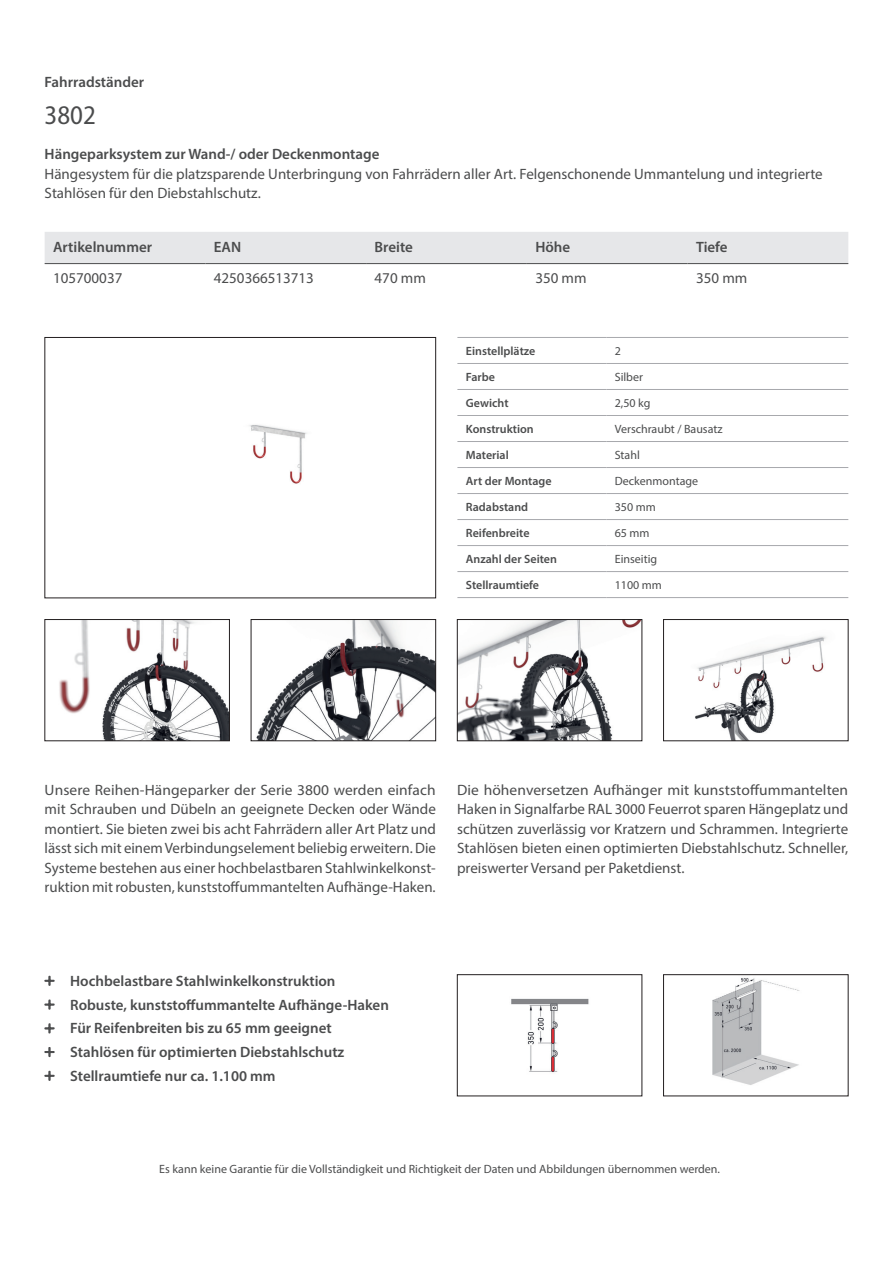
<style>
.page{position:relative;width:893px;height:1263px;background:#fff}
.page>*{position:absolute;margin:0;border:0;box-sizing:border-box;transform-origin:0 0}
.t1{font:semi-condensed 27px "Myriad Pro";color:#4b4c4d}
.t2{font:15px/19.5px "Myriad Pro";color:#4b4c4d;text-align:justify}
.t3{font:600 15px/23.7px "Myriad Pro";color:#4b4c4d}
.t4{font:12px "Myriad Pro";color:#4b4c4d}
.t5{font:600 12px "Myriad Pro";color:#4b4c4d}
</style>
<div class="page">
<img style="left:249px;top:425px;width:58px;height:59px">
<div style="left:45px;top:337px;width:391px;height:261px;border:1px solid #231f20"></div>
<img style="left:59px;top:621px;width:169px;height:118px">
<div style="left:45px;top:619px;width:185px;height:122px;border:1px solid #231f20"></div>
<img style="left:256px;top:621px;width:178px;height:118px">
<div style="left:251px;top:619px;width:185px;height:122px;border:1px solid #231f20"></div>
<img style="left:695px;top:636px;width:131px;height:103px">
<div style="left:663px;top:619px;width:185px;height:122px;border:1px solid #231f20"></div>
<img style="left:459px;top:621px;width:181px;height:118px">
<div style="left:457px;top:619px;width:185px;height:122px;border:1px solid #231f20"></div>
<div style="left:45px;top:232px;width:803px;height:31px;background:#e6e7e9"></div>
<hr style="left:45px;top:263px;width:160px;height:1px;background:#4b4c4d">
<hr style="left:205px;top:263px;width:161px;height:1px;background:#4b4c4d">
<hr style="left:366px;top:263px;width:161px;height:1px;background:#4b4c4d">
<hr style="left:527px;top:263px;width:161px;height:1px;background:#4b4c4d">
<hr style="left:688px;top:263px;width:160px;height:1px;background:#4b4c4d">
<img style="left:712px;top:978px;width:88px;height:107px">
<div style="left:663px;top:974px;width:185px;height:122px;border:1px solid #231f20"></div>
<img style="left:511px;top:998px;width:78px;height:75px">
<div style="left:457px;top:974px;width:185px;height:122px;border:1px solid #231f20"></div>
<hr style="left:457px;top:337px;width:149px;height:1px;background:#a8a9ad">
<hr style="left:606px;top:337px;width:242px;height:1px;background:#a8a9ad">
<hr style="left:457px;top:363px;width:149px;height:1px;background:#a8a9ad">
<hr style="left:606px;top:363px;width:242px;height:1px;background:#a8a9ad">
<hr style="left:457px;top:389px;width:149px;height:1px;background:#a8a9ad">
<hr style="left:606px;top:389px;width:242px;height:1px;background:#a8a9ad">
<hr style="left:457px;top:415px;width:149px;height:1px;background:#a8a9ad">
<hr style="left:606px;top:415px;width:242px;height:1px;background:#a8a9ad">
<hr style="left:457px;top:441px;width:149px;height:1px;background:#a8a9ad">
<hr style="left:606px;top:441px;width:242px;height:1px;background:#a8a9ad">
<hr style="left:457px;top:467px;width:149px;height:1px;background:#a8a9ad">
<hr style="left:606px;top:467px;width:242px;height:1px;background:#a8a9ad">
<hr style="left:457px;top:493px;width:149px;height:1px;background:#a8a9ad">
<hr style="left:606px;top:493px;width:242px;height:1px;background:#a8a9ad">
<hr style="left:457px;top:519px;width:149px;height:1px;background:#a8a9ad">
<hr style="left:606px;top:519px;width:242px;height:1px;background:#a8a9ad">
<hr style="left:457px;top:545px;width:149px;height:1px;background:#a8a9ad">
<hr style="left:606px;top:545px;width:242px;height:1px;background:#a8a9ad">
<hr style="left:457px;top:571px;width:149px;height:1px;background:#a8a9ad">
<hr style="left:606px;top:571px;width:242px;height:1px;background:#a8a9ad">
<hr style="left:457px;top:597px;width:149px;height:1px;background:#a8a9ad">
<hr style="left:606px;top:597px;width:242px;height:1px;background:#a8a9ad">
<p class="t3" style="left:45px;top:70px;width:101px">Fahrradständer</p>
<h1 class="t1" style="left:45px;top:99px;width:53px">3802</h1>
<p class="t3" style="left:45px;top:142px;width:336px">Hängeparksystem zur Wand-/ oder Deckenmontage</p>
<p class="t2" style="left:45px;top:164px;width:780px">Hängesystem für die platzsparende Unterbringung von Fahrrädern aller Art. Felgenschonende Ummantelung und integrierte<br>Stahlösen für den Diebstahlschutz.</p>
<p class="t3" style="left:53px;top:234px;width:101px">Artikelnummer</p>
<p class="t3" style="left:214px;top:234px;width:29px">EAN</p>
<p class="t3" style="left:375px;top:234px;width:40px">Breite</p>
<p class="t3" style="left:535px;top:234px;width:36px">Höhe</p>
<p class="t3" style="left:696px;top:234px;width:33px">Tiefe</p>
<p class="t2" style="left:53px;top:268px;width:71px">105700037</p>
<p class="t2" style="left:214px;top:268px;width:102px">4250366513713</p>
<p class="t2" style="left:375px;top:268px;width:53px">470 mm</p>
<p class="t2" style="left:535px;top:268px;width:53px">350 mm</p>
<p class="t2" style="left:696px;top:268px;width:53px">350 mm</p>
<p class="t5" style="left:466px;top:343px;width:71px">Einstellplätze</p>
<p class="t4" style="left:615px;top:344px;width:8px">2</p>
<p class="t5" style="left:466px;top:369px;width:31px">Farbe</p>
<p class="t4" style="left:615px;top:370px;width:30px">Silber</p>
<p class="t5" style="left:466px;top:395px;width:44px">Gewicht</p>
<p class="t4" style="left:615px;top:396px;width:37px">2,50 kg</p>
<p class="t5" style="left:466px;top:421px;width:69px">Konstruktion</p>
<p class="t4" style="left:615px;top:422px;width:109px">Verschraubt / Bausatz</p>
<p class="t5" style="left:466px;top:447px;width:44px">Material</p>
<p class="t4" style="left:615px;top:448px;width:27px">Stahl</p>
<p class="t5" style="left:466px;top:473px;width:87px">Art der Montage</p>
<p class="t4" style="left:615px;top:474px;width:85px">Deckenmontage</p>
<p class="t5" style="left:466px;top:499px;width:64px">Radabstand</p>
<p class="t4" style="left:615px;top:500px;width:43px">350 mm</p>
<p class="t5" style="left:466px;top:525px;width:65px">Reifenbreite</p>
<p class="t4" style="left:615px;top:526px;width:36px">65 mm</p>
<p class="t5" style="left:466px;top:551px;width:93px">Anzahl der Seiten</p>
<p class="t4" style="left:615px;top:552px;width:44px">Einseitig</p>
<p class="t5" style="left:466px;top:577px;width:75px">Stellraumtiefe</p>
<p class="t4" style="left:615px;top:578px;width:49px">1100 mm</p>
<p class="t2" style="left:45px;top:780px;width:393px">Unsere Reihen-Hängeparker der Serie 3800 werden einfach mit Schrauben und Dübeln an geeignete Decken oder Wände montiert. Sie bieten zwei bis acht Fahrrädern aller Art Platz und lässt sich mit einem Verbindungselement beliebig erweitern. Die Systeme bestehen aus einer hochbelastbaren Stahlwinkelkonst&shy;ruktion mit robusten, kunststoffummantelten Aufhänge-Haken.</p>
<p class="t2" style="left:457px;top:780px;width:393px">Die höhenversetzen Aufhänger mit kunststoffummantelten Haken in Signalfarbe RAL 3000 Feuerrot sparen Hängeplatz und schützen zuverlässig vor Kratzern und Schrammen. Integrierte Stahlösen bieten einen optimierten Diebstahlschutz. Schneller, preiswerter Versand per Paketdienst.</p>
<p class="t3" style="left:70px;top:968px;width:320px">Hochbelastbare Stahlwinkelkonstruktion Robuste, kunststoffummantelte Aufhänge-Haken Für Reifenbreiten bis zu 65 mm geeignet Stahlösen für optimierten Diebstahlschutz Stellraumtiefe nur ca. 1.100 mm</p>
<p class="t4" style="left:159px;top:1161px;width:562px">Es kann keine Garantie für die Vollständigkeit und Richtigkeit der Daten und Abbildungen übernommen werden.</p>
</div>
